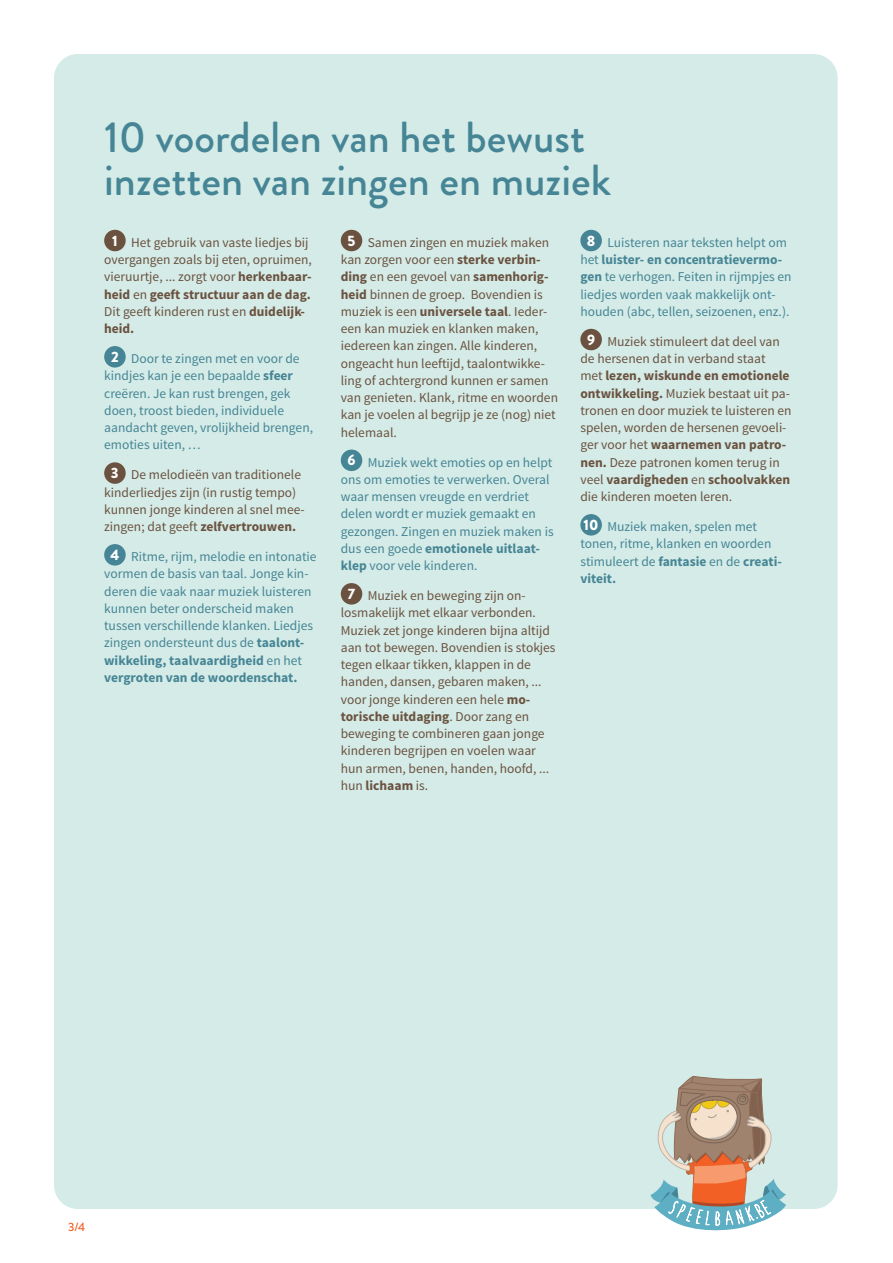
<style>
.page{position:relative;width:893px;height:1263px;background:#fff}
.page>*{position:absolute;margin:0;border:0;box-sizing:border-box;transform-origin:0 0}
.t1{font:500 43.5px/43.5px "Brandon Grotesque";color:#468595}
.t2{font:13.5px/17.2px "Source Sans Pro";color:#6b5240}
.t3{font:13.5px/17.2px "Source Sans Pro";color:#468595}
.t4{font:500 12px "Brandon Grotesque";color:#f26026}
.s1{font-family:"Brandon Grotesque";font-weight:900;font-size:15px;color:#fff}
.s2{font-weight:700}
</style>
<div class="page">
<div style="left:54px;top:54px;width:784px;height:1155px;background:#d4ebe7;border-radius:24px"></div>
<svg style="left:651px;top:1075px;width:135px;height:156px"></svg>
<div style="left:104px;top:230px;width:22px;height:21px;background:#6b5240;border-radius:50%"></div>
<div style="left:104px;top:346px;width:22px;height:22px;background:#468595;border-radius:50%"></div>
<div style="left:104px;top:462px;width:22px;height:22px;background:#6b5240;border-radius:50%"></div>
<div style="left:104px;top:544px;width:22px;height:22px;background:#468595;border-radius:50%"></div>
<div style="left:341px;top:230px;width:21px;height:21px;background:#6b5240;border-radius:50%"></div>
<div style="left:341px;top:450px;width:21px;height:21px;background:#468595;border-radius:50%"></div>
<div style="left:341px;top:583px;width:21px;height:22px;background:#6b5240;border-radius:50%"></div>
<div style="left:580px;top:230px;width:22px;height:21px;background:#468595;border-radius:50%"></div>
<div style="left:580px;top:329px;width:22px;height:21px;background:#6b5240;border-radius:50%"></div>
<div style="left:580px;top:514px;width:22px;height:22px;background:#468595;border-radius:50%"></div>
<h1 class="t1" style="left:104px;top:116px;width:508px">10 voordelen van het bewust inzetten van zingen en muziek</h1>
<p class="t2" style="left:104px;top:234px;width:209px;text-indent:8px"><span class="s1">1</span> Het gebruik van vaste liedjes bij overgangen zoals bij eten, opruimen, vieruurtje, ... zorgt voor <span class="s2">herkenbaar&shy;heid</span> en <span class="s2">geeft structuur aan de dag.<br></span>Dit geeft kinderen rust en <span class="s2">duidelijk&shy;heid.</span></p>
<p class="t3" style="left:104px;top:350px;width:210px;text-indent:7px"><span class="s1">2</span> Door te zingen met en voor de kindjes kan je een bepaalde <span class="s2">sfeer </span>creëren. Je kan rust brengen, gek doen, troost bieden, individuele aandacht geven, vrolijkheid brengen, emoties uiten, …</p>
<p class="t2" style="left:104px;top:466px;width:202px;text-indent:7px"><span class="s1">3</span> De melodieën van traditionele kinderliedjes zijn (in rustig tempo) kunnen jonge kinderen al snel mee&shy;zingen; dat geeft <span class="s2">zelfvertrouwen.</span></p>
<p class="t3" style="left:104px;top:548px;width:214px;text-indent:6px"><span class="s1">4</span> Ritme, rijm, melodie en intonatie vormen de basis van taal. Jonge kin&shy;deren die vaak naar muziek luisteren kunnen beter onderscheid maken tussen verschillende klanken. Liedjes zingen ondersteunt dus de <span class="s2">taalont&shy;wikkeling, taalvaardigheid</span> en het <span class="s2">vergroten van de woordenschat.</span></p>
<p class="t2" style="left:341px;top:234px;width:219px;text-indent:7px"><span class="s1">5</span> Samen zingen en muziek maken kan zorgen voor een <span class="s2">sterke verbin&shy;ding</span> en een gevoel van <span class="s2">samenhorig&shy;heid</span> binnen de groep. Bovendien is muziek is een <span class="s2">universele taal</span>. Ieder&shy;een kan muziek en klanken maken, iedereen kan zingen. Alle kinderen, ongeacht hun leeftijd, taalontwikke&shy;ling of achtergrond kunnen er samen van genieten. Klank, ritme en woorden kan je voelen al begrijp je ze (nog) niet helemaal.</p>
<p class="t3" style="left:341px;top:454px;width:214px;text-indent:7px"><span class="s1">6</span> Muziek wekt emoties op en helpt ons om emoties te verwerken. Overal waar mensen vreugde en verdriet delen wordt er muziek gemaakt en gezongen. Zingen en muziek maken is dus een goede <span class="s2">emotionele uitlaat&shy;klep</span> voor vele kinderen.</p>
<p class="t2" style="left:341px;top:587px;width:216px;text-indent:7px"><span class="s1">7</span> Muziek en beweging zijn on&shy;losmakelijk met elkaar verbonden.<br>Muziek zet jonge kinderen bijna altijd aan tot bewegen. Bovendien is stokjes tegen elkaar tikken, klappen in de handen, dansen, gebaren maken, ... voor jonge kinderen een hele <span class="s2">mo&shy;torische uitdaging</span>. Door zang en beweging te combineren gaan jonge kinderen begrijpen en voelen waar hun armen, benen, handen, hoofd, ... hun <span class="s2">lichaam</span> is.</p>
<p class="t3" style="left:580px;top:234px;width:213px;text-indent:6px"><span class="s1">8</span> Luisteren naar teksten helpt om het <span class="s2">luister- en concentratievermo&shy;gen</span> te verhogen. Feiten in rijmpjes en liedjes worden vaak makkelijk ont&shy;houden (abc, tellen, seizoenen, enz.).</p>
<p class="t2" style="left:580px;top:333px;width:213px;text-indent:7px"><span class="s1">9</span> Muziek stimuleert dat deel van de hersenen dat in verband staat<br>met <span class="s2">lezen, wiskunde en emotionele ontwikkeling.</span> Muziek bestaat uit pa&shy;tronen en door muziek te luisteren en spelen, worden de hersenen gevoeli&shy;ger voor het <span class="s2">waarnemen van patro&shy;nen.</span> Deze patronen komen terug in veel <span class="s2">vaardigheden</span> en <span class="s2">schoolvakken </span>die kinderen moeten leren.</p>
<p class="t3" style="left:580px;top:518px;width:203px"><span class="s1">10</span> Muziek maken, spelen met tonen, ritme, klanken en woorden stimuleert de <span class="s2">fantasie</span> en de <span class="s2">creati&shy;viteit.</span></p>
<p class="t4" style="left:68px;top:1219px;width:19px">3/4</p>
</div>
